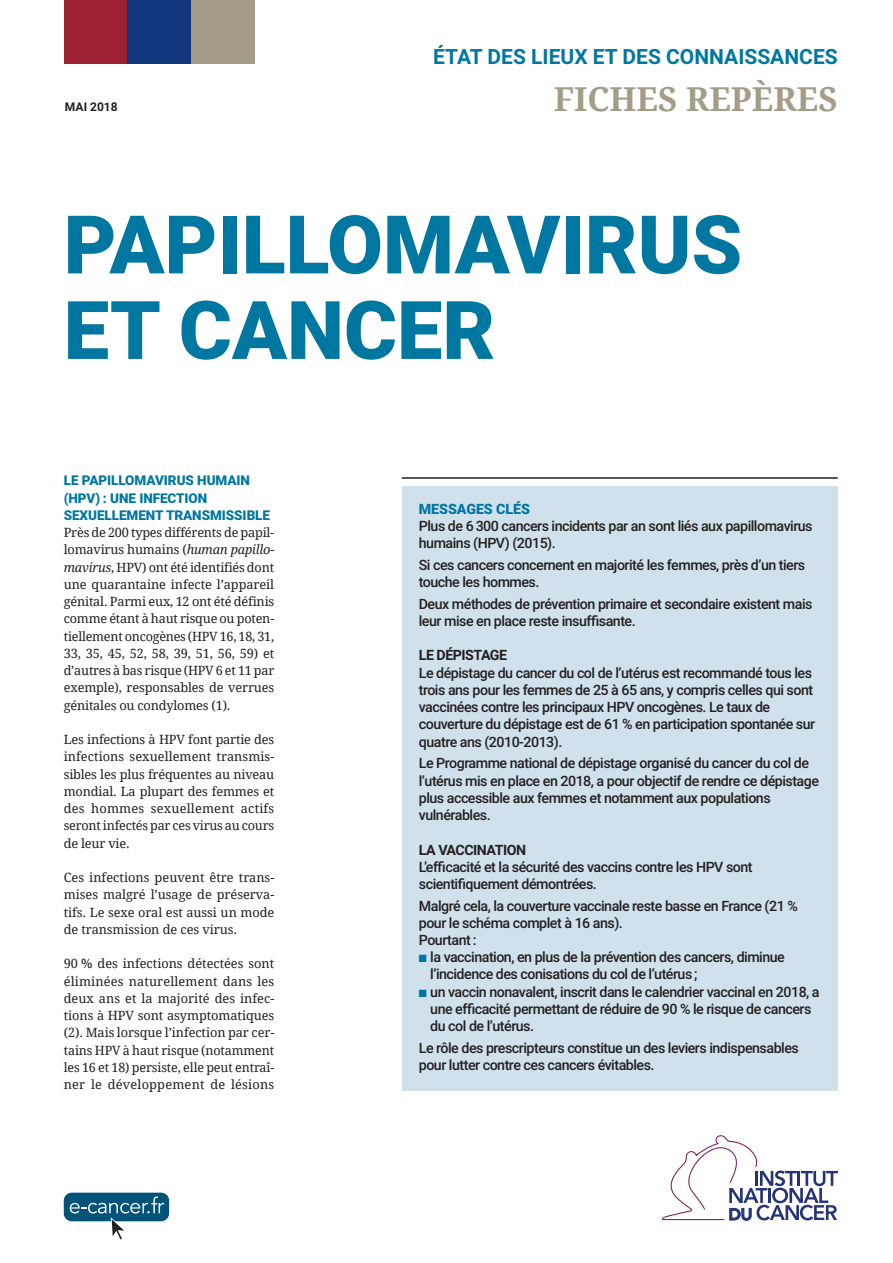
<style>
.page{position:relative;width:893px;height:1263px;background:#fff}
.page>*{position:absolute;margin:0;border:0;box-sizing:border-box;transform-origin:0 0}
.t1{font:900 81px/85.5px "Roboto";color:#0077a0}
.t2{font:700 33px "Droid Serif";color:#a49c87}
.t3{font:700 21px "Roboto";color:#0077a0}
.t4{font:500 14.25px/17.2px "Roboto";letter-spacing:-.035em;color:#231f20}
.t5{font:700 14.25px "Roboto";letter-spacing:-.035em;color:#231f20}
.t6{font:900 14.25px "Roboto";letter-spacing:-.005em;color:#0077a0}
.t7{font:900 13.5px/17.2px "Roboto";letter-spacing:-.005em;color:#0077a0}
.t8{font:12.75px/17.2px "Droid Serif";letter-spacing:-.01em;color:#231f20;text-align:justify}
.t9{font:700 12px "Roboto";color:#231f20}
.s1{font-style:italic}
.s2{color:#0077a0}
</style>
<div class="page">
<div style="left:64px;top:0;width:64px;height:64px;background:#9d2130"></div>
<div style="left:128px;top:0;width:63px;height:64px;background:#11367e"></div>
<div style="left:191px;top:0;width:64px;height:64px;background:#a49c87"></div>
<svg style="left:662px;top:1135px;width:176px;height:85px"></svg>
<div style="left:64px;top:1193px;width:105px;height:28px;background:#015378;border-radius:8px"></div>
<svg style="left:70px;top:1196px;width:94px;height:44px"></svg>
<div style="left:402px;top:486px;width:436px;height:604px;background:#d0e1ec"></div>
<hr style="left:402px;top:477px;width:436px;height:2px;background:#231f20">
<p class="t9" style="left:65px;top:98px;width:54px">MAI 2018</p>
<h3 class="t3" style="left:433px;top:42px;width:406px">ÉTAT DES LIEUX ET DES CONNAISSANCES</h3>
<h2 class="t2" style="left:554px;top:80px;width:285px">FICHES REPÈRES</h2>
<h1 class="t1" style="left:64px;top:199px;width:680px">PAPILLOMAVIRUS<br>ET CANCER</h1>
<p class="t7" style="left:64px;top:471px;width:208px">LE PAPILLOMAVIRUS HUMAIN (HPV) : UNE INFECTION<br>SEXUELLEMENT TRANSMISSIBLE</p>
<p class="t8" style="left:64px;top:524px;width:212px">Près de 200 types différents de papil&shy;lomavirus humains (<span class="s1">human papillo&shy;mavirus</span>, HPV) ont été identifiés dont une quarantaine infecte l’appareil génital. Parmi eux, 12 ont été définis comme étant à haut risque ou poten&shy;tiellement oncogènes (HPV 16, 18, 31, 33, 35, 45, 52, 58, 39, 51, 56, 59) et d’autres à bas risque (HPV 6 et 11 par exemple), responsables de verrues génitales ou condylomes (1).</p>
<p class="t8" style="left:64px;top:731px;width:212px">Les infections à HPV font partie des infections sexuellement transmis&shy;sibles les plus fréquentes au niveau mondial. La plupart des femmes et des hommes sexuellement actifs seront infectés par ces virus au cours de leur vie.</p>
<p class="t8" style="left:64px;top:869px;width:212px">Ces infections peuvent être trans&shy;mises malgré l’usage de préserva&shy;tifs. Le sexe oral est aussi un mode de transmission de ces virus.</p>
<p class="t8" style="left:64px;top:955px;width:212px">90 % des infections détectées sont éliminées naturellement dans les deux ans et la majorité des infec&shy;tions à HPV sont asymptomatiques (2). Mais lorsque l’infection par cer&shy;tains HPV à haut risque (notamment les 16 et 18) persiste, elle peut entraî&shy;ner le développement de lésions</p>
<p class="t6" style="left:419px;top:499px;width:113px">MESSAGES CLÉS</p>
<p class="t4" style="left:419px;top:517px;width:395px">Plus de 6 300 cancers incidents par an sont liés aux papillomavirus humains (HPV) (2015).</p>
<p class="t4" style="left:419px;top:556px;width:388px">Si ces cancers concernent en majorité les femmes, près d’un tiers touche les hommes.</p>
<p class="t4" style="left:419px;top:594px;width:395px">Deux méthodes de prévention primaire et secondaire existent mais leur mise en place reste insuffisante.</p>
<p class="t5" style="left:419px;top:645px;width:90px">LE DÉPISTAGE</p>
<p class="t4" style="left:419px;top:663px;width:398px">Le dépistage du cancer du col de l’utérus est recommandé tous les trois ans pour les femmes de 25 à 65 ans, y compris celles qui sont vaccinées contre les principaux HPV oncogènes. Le taux de couverture du dépistage est de 61 % en participation spontanée sur quatre ans (2010-2013).</p>
<p class="t4" style="left:419px;top:754px;width:402px">Le Programme national de dépistage organisé du cancer du col de l’utérus mis en place en 2018, a pour objectif de rendre ce dépistage plus accessible aux femmes et notamment aux populations vulnérables.</p>
<p class="t5" style="left:419px;top:839px;width:109px">LA VACCINATION</p>
<p class="t4" style="left:419px;top:857px;width:335px">L’efficacité et la sécurité des vaccins contre les HPV sont scientifiquement démontrées.</p>
<p class="t4" style="left:419px;top:896px;width:380px">Malgré cela, la couverture vaccinale reste basse en France (21 % pour le schéma complet à 16 ans).<br>Pourtant :</p>
<p class="t4" style="left:430px;top:948px;width:356px;text-indent:-11px"><span class="s2">■</span> la vaccination, en plus de la prévention des cancers, diminue l’incidence des conisations du col de l’utérus ;</p>
<p class="t4" style="left:430px;top:982px;width:391px;text-indent:-11px"><span class="s2">■</span> un vaccin nonavalent, inscrit dans le calendrier vaccinal en 2018, a une efficacité permettant de réduire de 90 % le risque de cancers du col de l’utérus.</p>
<p class="t4" style="left:419px;top:1038px;width:381px">Le rôle des prescripteurs constitue un des leviers indispensables pour lutter contre ces cancers évitables.</p>
</div>
